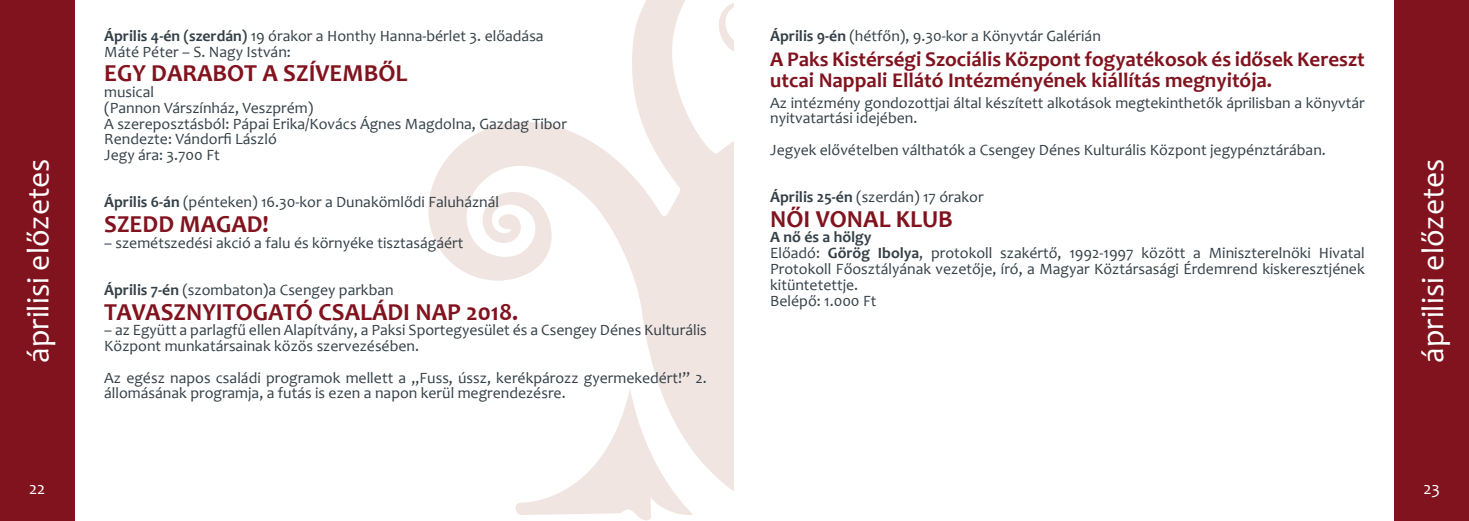
<style>
.page{position:relative;width:1469px;height:521px;background:#fff}
.page>*{position:absolute;margin:0;border:0;box-sizing:border-box;transform-origin:0 0}
.t1{font:31.5px "Candara";color:#fff}
.t2{font:700 24.5px "Candara";color:#81131e}
.t3{font:700 21px/21px "Candara";color:#81131e}
.t4{font:17.5px "Candara";color:#fff}
.t5{font:15.75px/15.8px "Candara";color:#344047}
.s1{font-weight:700}
</style>
<div class="page">
<svg style="left:515px;top:502px;width:178px;height:18px"></svg>
<svg style="left:428px;top:0;width:306px;height:502px"></svg>
<div style="left:1394px;top:0;width:74px;height:521px;background:#81131e"></div>
<div style="left:0;top:0;width:74px;height:521px;background:#81131e"></div>
<p class="t5" style="left:770px;top:28px;width:332px"><span class="s1">Április 9-én</span> (hétfőn), 9.30-kor a Könyvtár Galérián</p>
<h3 class="t3" style="left:770px;top:48px;width:596px">A Paks Kistérségi Szociális Központ fogyatékosok és idősek Kereszt utcai Nappali Ellátó Intézményének kiállítás megnyitója.</h3>
<p class="t5" style="left:770px;top:95px;width:596px">Az intézmény gondozottjai által készített alkotások megtekinthetők áprilisban a könyvtár nyitvatartási idejében.</p>
<p class="t5" style="left:770px;top:142px;width:557px">Jegyek elővételben válthatók a Csengey Dénes Kulturális Központ jegypénztárában.</p>
<p class="t5" style="left:770px;top:189px;width:215px"><span class="s1">Április 25-én</span> (szerdán) 17 órakor</p>
<h2 class="t2" style="left:770px;top:203px;width:184px">NŐI VONAL KLUB</h2>
<p class="t5" style="left:770px;top:229px;width:596px"><span class="s1">A nő és a hölgy<br></span>Előadó: <span class="s1">Görög Ibolya</span>, protokoll szakértő, 1992-1997 között a Miniszterelnöki Hivatal Protokoll Főosztályának vezetője, író, a Magyar Köztársasági Érdemrend kiskeresztjének kitüntetettje.<br>Belépő: 1.000 Ft</p>
<p class="t5" style="left:104px;top:28px;width:441px"><span class="s1">Április 4-én (szerdán)</span> 19 órakor a Honthy Hanna-bérlet 3. előadása<br>Máté Péter – S. Nagy István:</p>
<h2 class="t2" style="left:104px;top:58px;width:304px">EGY DARABOT A SZÍVEMBŐL</h2>
<p class="t5" style="left:104px;top:84px;width:464px">musical<br>(Pannon Várszínház, Veszprém)<br>A szereposztásból: Pápai Erika/Kovács Ágnes Magdolna, Gazdag Tibor<br>Rendezte: Vándorfi László<br>Jegy ára: 3.700 Ft</p>
<p class="t5" style="left:104px;top:194px;width:396px"><span class="s1">Április 6-án</span> (pénteken) 16.30-kor a Dunakömlődi Faluháznál</p>
<h2 class="t2" style="left:104px;top:209px;width:166px">SZEDD MAGAD!</h2>
<p class="t5" style="left:104px;top:235px;width:361px">– szemétszedési akció a falu és környéke tisztaságáért</p>
<p class="t5" style="left:104px;top:282px;width:291px"><span class="s1">Április 7-én</span> (szombaton)a Csengey parkban</p>
<h2 class="t2" style="left:104px;top:296px;width:416px">TAVASZNYITOGATÓ CSALÁDI NAP 2018.</h2>
<p class="t5" style="left:104px;top:322px;width:604px">– az Együtt a parlagfű ellen Alapítvány, a Paksi Sportegyesület és a Csengey Dénes Kulturális<br>Központ munkatársainak közös szervezésében.</p>
<p class="t5" style="left:104px;top:369px;width:604px">Az egész napos családi programok mellett a „Fuss, ússz, kerékpározz gyermekedért!” 2. állomásának programja, a futás is ezen a napon kerül megrendezésre.</p>
<h1 class="t1" style="left:19px;top:362px;width:206px;rotate:-90deg">áprilisi előzetes</h1>
<h1 class="t1" style="left:1413px;top:362px;width:206px;rotate:-90deg">áprilisi előzetes</h1>
<p class="t4" style="left:29px;top:478px;width:18px">22</p>
<p class="t4" style="left:1423px;top:478px;width:18px">23</p>
</div>
